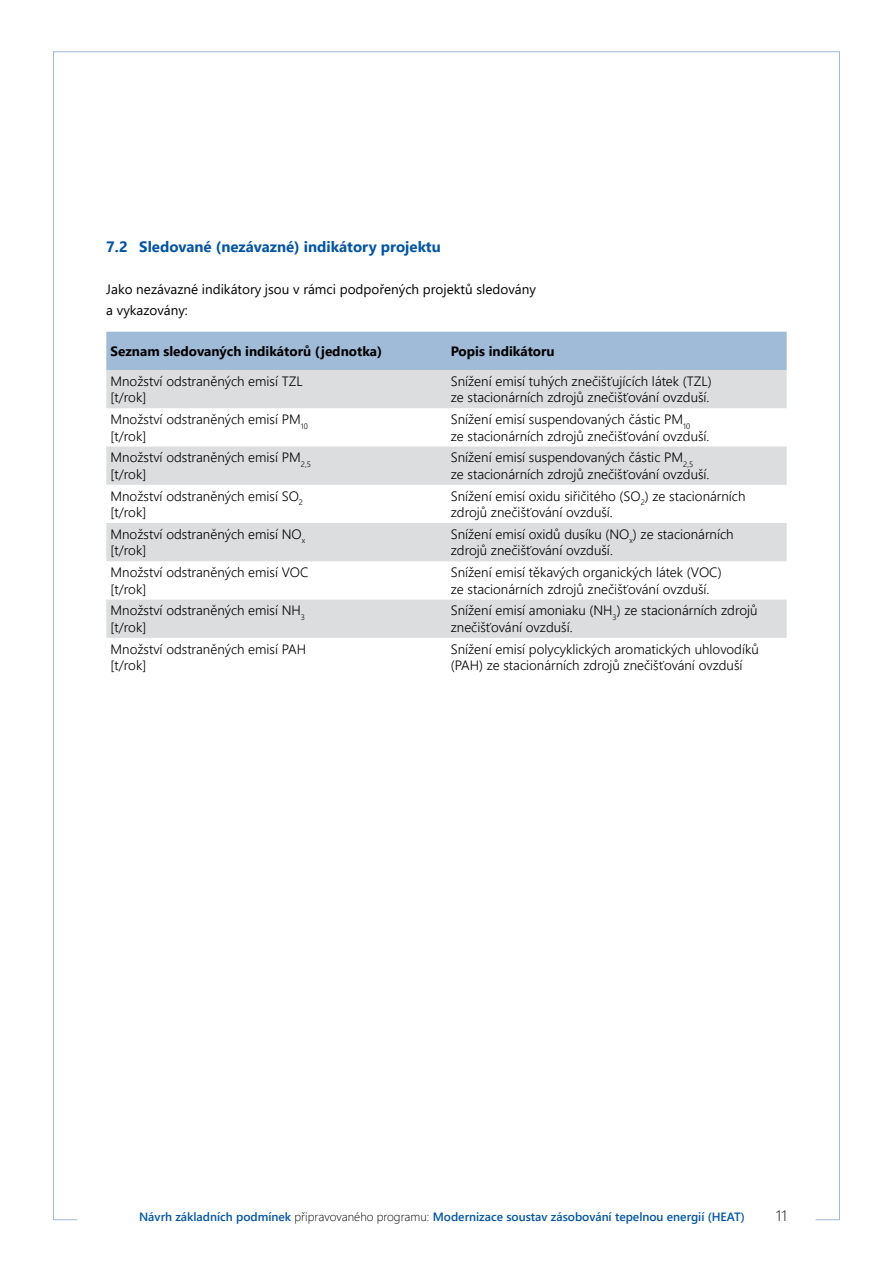
<style>
.page{position:relative;width:893px;height:1263px;background:#fff}
.page>*{position:absolute;margin:0;border:0;box-sizing:border-box;transform-origin:0 0}
.t1{font:700 15px "Segoe UI";color:#0054a6}
.t2{font:300 15px "Segoe UI";color:#000}
.t3{font:300 13.5px/16.5px "Segoe UI";color:#000}
.t4{font:13.5px/21px "Segoe UI";color:#000}
.t5{font:700 13.5px "Segoe UI";color:#000}
.t6{font:600 12px "Segoe UI";color:#0054a6}
.s1{font-weight:300;color:#000}
</style>
<div class="page">
<div style="left:106px;top:332px;width:681px;height:38px;background:#a0bbd7"></div>
<svg style="left:106px;top:370px;width:681px;height:268px;fill:#dcddde"></svg>
<p class="t1" style="left:106px;top:233px;width:336px">7.2 Sledované (nezávazné) indikátory projektu</p>
<p class="t4" style="left:106px;top:278px;width:431px">Jako nezávazné indikátory jsou v rámci podpořených projektů sledovány a vykazovány:</p>
<p class="t5" style="left:111px;top:338px;width:273px">Seznam sledovaných indikátorů (jednotka)</p>
<p class="t5" style="left:451px;top:338px;width:106px">Popis indikátoru</p>
<p class="t3" style="left:111px;top:371px;width:194px">Množství odstraněných emisí TZL [t/rok]</p>
<p class="t3" style="left:451px;top:371px;width:262px">Snížení emisí tuhých znečišťujících látek (TZL) ze stacionárních zdrojů znečišťování ovzduší.</p>
<p class="t3" style="left:111px;top:410px;width:199px">Množství odstraněných emisí PM<sub>10 </sub>[t/rok]</p>
<p class="t3" style="left:451px;top:410px;width:260px">Snížení emisí suspendovaných částic PM<sub>10<br></sub>ze stacionárních zdrojů znečišťování ovzduší.</p>
<p class="t3" style="left:111px;top:448px;width:202px">Množství odstraněných emisí PM<sub>2,5 </sub>[t/rok]</p>
<p class="t3" style="left:451px;top:448px;width:260px">Snížení emisí suspendovaných částic PM<sub>2,5 </sub>ze stacionárních zdrojů znečišťování ovzduší.</p>
<p class="t3" style="left:111px;top:486px;width:194px">Množství odstraněných emisí SO<sub>2 </sub>[t/rok]</p>
<p class="t3" style="left:451px;top:486px;width:296px">Snížení emisí oxidu siřičitého (SO<sub>2</sub>) ze stacionárních zdrojů znečišťování ovzduší.</p>
<p class="t3" style="left:111px;top:524px;width:196px">Množství odstraněných emisí NO<sub>x </sub>[t/rok]</p>
<p class="t3" style="left:451px;top:524px;width:284px">Snížení emisí oxidů dusíku (NO<sub>x</sub>) ze stacionárních zdrojů znečišťování ovzduší.</p>
<p class="t3" style="left:111px;top:563px;width:199px">Množství odstraněných emisí VOC [t/rok]</p>
<p class="t3" style="left:451px;top:563px;width:272px">Snížení emisí těkavých organických látek (VOC) ze stacionárních zdrojů znečišťování ovzduší.</p>
<p class="t3" style="left:111px;top:601px;width:196px">Množství odstraněných emisí NH<sub>3 </sub>[t/rok]</p>
<p class="t3" style="left:451px;top:601px;width:308px">Snížení emisí amoniaku (NH<sub>3</sub>) ze stacionárních zdrojů znečišťování ovzduší.</p>
<p class="t3" style="left:111px;top:639px;width:197px">Množství odstraněných emisí PAH [t/rok]</p>
<p class="t3" style="left:451px;top:639px;width:310px">Snížení emisí polycyklických aromatických uhlovodíků (PAH) ze stacionárních zdrojů znečišťování ovzduší</p>
<p class="t6" style="left:139px;top:1206px;width:607px">Návrh základních podmínek <span class="s1">připravovaného programu:</span> Modernizace soustav zásobování tepelnou energií (HEAT)</p>
<p class="t2" style="left:776px;top:1202px;width:12px">11</p>
</div>
